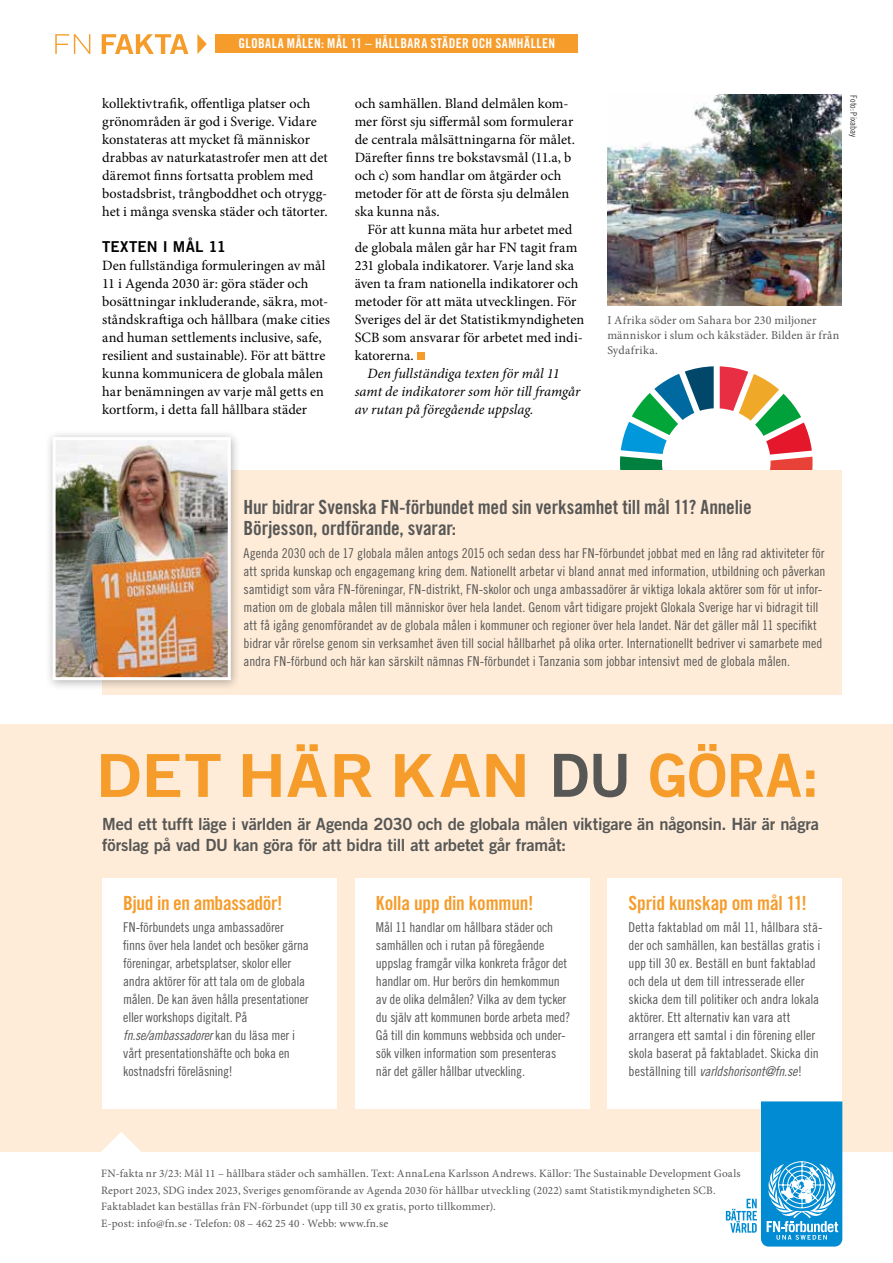
<style>
.page{position:relative;width:893px;height:1263px;background:#fff}
.page>*{position:absolute;margin:0;border:0;box-sizing:border-box;transform-origin:0 0}
.t1{font:19.5px/21px "Trade Gothic LT Std Bd Cn 20";letter-spacing:-.005em;color:#575756}
.t2{font:19.5px "Trade Gothic LT Std Bd Cn 20";letter-spacing:-.01em;color:#f59c2b}
.t3{font:16.8px/21px "Trade Gothic LT Std Bd 2";letter-spacing:-.01em;color:#575756}
.t4{font:15px "Trade Gothic LT Std Bd 2";letter-spacing:.01em;color:#000}
.t5{font:14.25px/18px "Minion Pro";color:#000}
.t6{font:italic 14.25px/18px "Minion Pro";color:#000}
.t7{font:13.5px/18px "Trade Gothic LT Std Cn 18";letter-spacing:-.005em;color:#575756}
.t8{font:13.5px "Trade Gothic LT Std Cn 18 Obl";letter-spacing:-.015em;color:#575756}
.t9{font:13.5px "Trade Gothic LT Std Bd Cn 20";letter-spacing:.035em;color:#fff}
.t10{font:12px/15px "Minion Pro";letter-spacing:.015em;color:#575756}
.t11{font:11.25px/16.5px "Minion Pro";letter-spacing:.015em;color:#575756}
.t12{font:9px "Trade Gothic LT Std Cn 18";letter-spacing:.005em;color:#3c3c3b}
.s1{font-family:"Trade Gothic LT Std Cn 18"}
</style>
<div class="page">
<svg style="left:102px;top:34px;width:86px;height:20px"></svg>
<svg style="left:55px;top:34px;width:35px;height:20px"></svg>
<svg style="left:197px;top:34px;width:10px;height:20px"></svg>
<div style="left:216px;top:34px;width:362px;height:18px;background:#f59c2b"></div>
<div style="left:0;top:724px;width:893px;height:539px;background:#feecd8"></div>
<svg style="left:101px;top:1132px;width:40px;height:20px"></svg>
<div style="left:607px;top:878px;width:235px;height:231px;background:#fff"></div>
<div style="left:102px;top:878px;width:235px;height:231px;background:#fff"></div>
<div style="left:355px;top:878px;width:234px;height:231px;background:#fff"></div>
<svg style="left:101px;top:744px;width:424px;height:53px"></svg>
<svg style="left:650px;top:744px;width:164px;height:53px"></svg>
<svg style="left:554px;top:754px;width:72px;height:43px"></svg>
<div style="left:0;top:1152px;width:893px;height:111px;background:#fff"></div>
<svg style="left:726px;top:1101px;width:116px;height:145px"></svg>
<svg style="left:620px;top:366px;width:192px;height:104px"></svg>
<div style="left:102px;top:470px;width:740px;height:224px;background:#feecd8"></div>
<div style="left:417px;top:352px;width:8px;height:8px;background:#f59c2b"></div>
<div style="left:45px;top:430px;width:196px;height:261px;background:#000;opacity:.3"></div>
<img style="left:57px;top:441px;width:170px;height:235px">
<div style="left:53px;top:437px;width:178px;height:243px;border:3px solid #fff"></div>
<img style="left:607px;top:94px;width:235px;height:212px">
<p class="t9" style="left:239px;top:35px;width:318px">GLOBALA MÅLEN: MÅL 11 – HÅLLBARA STÄDER OCH SAMHÄLLEN</p>
<p class="t5" style="left:102px;top:95px;width:227px">kollektivtrafik, offentliga platser och grönområden är god i Sverige. Vidare konstateras att mycket få människor drabbas av naturkatastrofer men att det däremot finns fortsatta problem med bostadsbrist, trångboddhet och otrygg&shy;het i många svenska städer och tätorter.</p>
<p class="t4" style="left:102px;top:237px;width:125px">TEXTEN I MÅL 11</p>
<p class="t5" style="left:102px;top:257px;width:229px">Den fullständiga formuleringen av mål 11 i Agenda 2030 är: göra städer och bosättningar inkluderande, säkra, mot&shy;ståndskraftiga och hållbara (make cities and human settlements inclusive, safe, resilient and sustainable). För att bättre kunna kommunicera de globala målen har benämningen av varje mål getts en kortform, i detta fall hållbara städer</p>
<p class="t5" style="left:355px;top:95px;width:222px">och samhällen. Bland delmålen kom&shy;mer först sju siffermål som formulerar de centrala målsättningarna för målet.<br>Därefter finns tre bokstavsmål (11.a, b och c) som handlar om åtgärder och metoder för att de första sju delmålen ska kunna nås.</p>
<p class="t5" style="left:355px;top:221px;width:231px;text-indent:13px">För att kunna mäta hur arbetet med de globala målen går har FN tagit fram 231 globala indikatorer. Varje land ska även ta fram nationella indikatorer och metoder för att mäta utvecklingen. För Sveriges del är det Statistikmyndigheten SCB som ansvarar för arbetet med indi&shy;katorerna.</p>
<p class="t6" style="left:355px;top:364px;width:227px;text-indent:13px">Den fullständiga texten för mål 11 samt de indikatorer som hör till framgår av rutan på föregående uppslag.</p>
<p class="t12" style="left:859px;top:95px;width:43px;rotate:90deg">Foto: Pixabay</p>
<p class="t10" style="left:607px;top:313px;width:234px">I Afrika söder om Sahara bor 230 miljoner människor i slum och kåkstäder. Bilden är från<br>Sydafrika.</p>
<h1 class="t1" style="left:244px;top:497px;width:510px">Hur bidrar Svenska FN-förbundet med sin verksamhet till mål 11? Annelie<br>Börjesson, ordförande, svarar:</h1>
<p class="t7" style="left:244px;top:544px;width:583px">Agenda 2030 och de 17 globala målen antogs 2015 och sedan dess har FN-förbundet jobbat med en lång rad aktiviteter för att sprida kunskap och engagemang kring dem. Nationellt arbetar vi bland annat med information, utbildning och påverkan samtidigt som våra FN-föreningar, FN-distrikt, FN-skolor och unga ambassadörer är viktiga lokala aktörer som för ut infor&shy;mation om de globala målen till människor över hela landet. Genom vårt tidigare projekt Glokala Sverige har vi bidragit till att få igång genomförandet av de globala målen i kommuner och regioner över hela landet. När det gäller mål 11 specifikt bidrar vår rörelse genom sin verksamhet även till social hållbarhet på olika orter. Internationellt bedriver vi samarbete med andra FN-förbund och här kan särskilt nämnas FN-förbundet i Tanzania som jobbar intensivt med de globala målen.</p>
<p class="t3" style="left:102px;top:813px;width:718px">Med ett tufft läge i världen är Agenda 2030 och de globala målen viktigare än någonsin. Här är några förslag på vad DU kan göra för att bidra till att arbetet går framåt:</p>
<h1 class="t2" style="left:123px;top:891px;width:161px">Bjud in en ambassadör!</h1>
<p class="t7" style="left:123px;top:918px;width:187px">FN-förbundets unga ambassadörer finns över hela landet och besöker gärna föreningar, arbetsplatser, skolor eller andra aktörer för att tala om de globala målen. De kan även hålla presentationer eller workshops digitalt. På</p>
<p class="t8" style="left:123px;top:1027px;width:173px">fn.se/ambassadorer <span class="s1">kan du läsa mer i</span></p>
<p class="t7" style="left:123px;top:1044px;width:168px">vårt presentationshäfte och boka en kostnadsfri föreläsning!</p>
<h1 class="t2" style="left:376px;top:891px;width:159px">Kolla upp din kommun!</h1>
<p class="t7" style="left:376px;top:918px;width:196px">Mål 11 handlar om hållbara städer och samhällen och i rutan på föregående uppslag framgår vilka konkreta frågor det handlar om. Hur berörs din hemkommun av de olika delmålen? Vilka av dem tycker du själv att kommunen borde arbeta med?<br>Gå till din kommuns webbsida och under&shy;sök vilken information som presenteras när det gäller hållbar utveckling.</p>
<h1 class="t2" style="left:629px;top:891px;width:180px">Sprid kunskap om mål 11!</h1>
<p class="t7" style="left:629px;top:918px;width:195px">Detta faktablad om mål 11, hållbara stä&shy;der och samhällen, kan beställas gratis i upp till 30 ex. Beställ en bunt faktablad och dela ut dem till intresserade eller skicka dem till politiker och andra lokala aktörer. Ett alternativ kan vara att arrangera ett samtal i din förening eller skola baserat på faktabladet. Skicka din</p>
<p class="t8" style="left:629px;top:1063px;width:175px"><span class="s1">beställning till</span> varldshorisont@fn.se<span class="s1">!</span></p>
<p class="t11" style="left:101px;top:1165px;width:641px">FN-fakta nr 3/23: Mål 11 – hållbara städer och samhällen. Text: AnnaLena Karlsson Andrews. Källor: The Sustainable Development Goals Report 2023, SDG index 2023, Sveriges genomförande av Agenda 2030 för hållbar utveckling (2022) samt Statistikmyndigheten SCB.<br>Faktabladet kan beställas från FN-förbundet (upp till 30 ex gratis, porto tillkommer).<br>E-post: info@fn.se · Telefon: 08 – 462 25 40 · Webb: www.fn.se</p>
</div>
